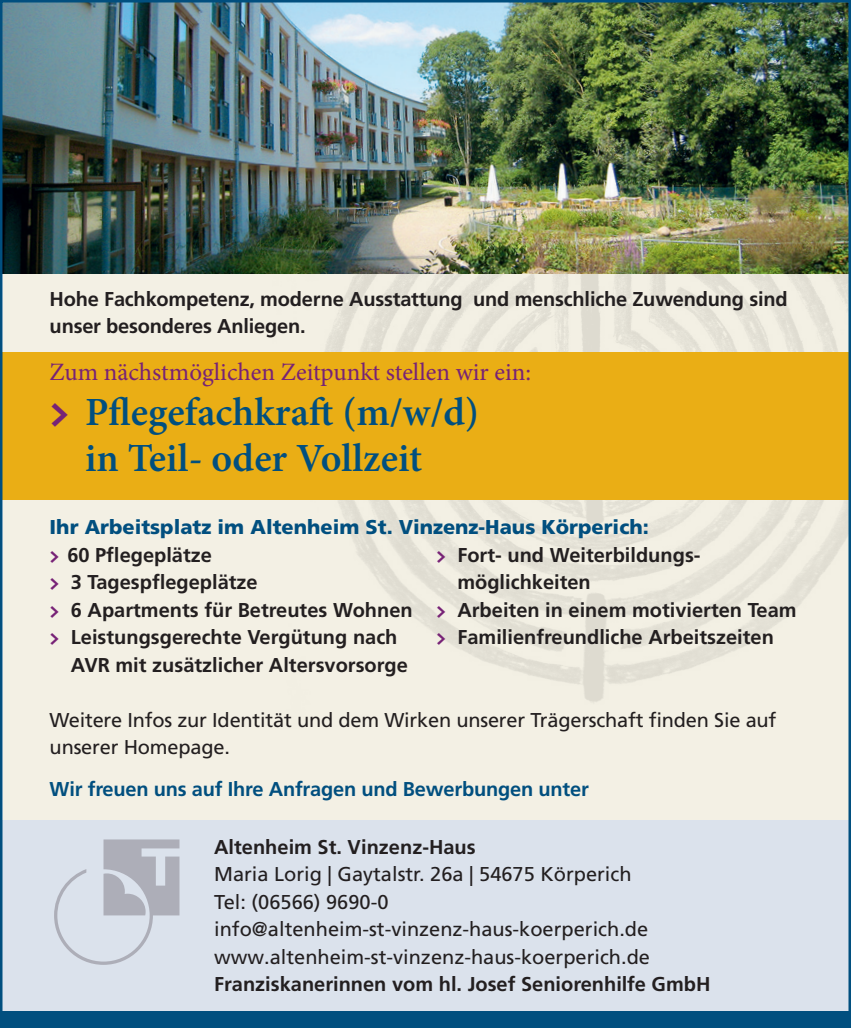
<style>
.page{position:relative;width:851px;height:1028px;background:#fff}
.page>*{position:absolute;margin:0;border:0;box-sizing:border-box;transform-origin:0 0}
.t1{font:600 40px/45px "Minion Pro";color:#014f7f;text-align:center}
.t2{font:25px "Minion Pro";color:#772276}
.t3{font:700 20px/27.5px "Frutiger LT Pro";color:#231f20}
.t4{font:20px/27.5px "Frutiger LT Pro";color:#231f20}
.t5{font:900 20px "Frutiger LT Pro";color:#014f7f}
.t6{font:700 20px "Frutiger LT Pro";letter-spacing:-.01em;color:#014f7f}
.s1{font-family:"The Sans Bold Expert";font-weight:400;color:#772276}
.s2{font-weight:700}
</style>
<div class="page">
<div style="left:2px;top:0;width:846px;height:999px;background:#f3f0e4"></div>
<img style="left:272px;top:274px;width:575px;height:428px">
<div style="left:2px;top:353px;width:848px;height:147px;background:#eaae15"></div>
<div style="left:2px;top:819px;width:848px;height:205px;background:#dbe2ec"></div>
<svg style="left:54px;top:839px;width:125px;height:125px"></svg>
<div style="left:0;top:1011px;width:848px;height:17px;background:#014f7f"></div>
<img style="left:3px;top:3px;width:844px;height:271px">
<p class="t3" style="left:50px;top:285px;width:739px">Hohe Fachkompetenz, moderne Ausstattung und menschliche Zuwendung sind unser besonderes Anliegen.</p>
<p class="t2" style="left:50px;top:356px;width:483px">Zum nächstmöglichen Zeitpunkt stellen wir ein:</p>
<p class="t1" style="left:50px;top:390px;width:431px"><span class="s1">&gt;</span> Pflegefachkraft (m/w/d) in Teil- oder Vollzeit</p>
<p class="t5" style="left:50px;top:515px;width:600px">Ihr Arbeitsplatz im Altenheim St. Vinzenz-Haus Körperich:</p>
<p class="t3" style="left:50px;top:541px;width:164px"><span class="s1">&gt;</span> 60 Pflegeplätze</p>
<p class="t3" style="left:50px;top:568px;width:209px"><span class="s1">&gt;</span> 3 Tagespflegeplätze</p>
<p class="t3" style="left:50px;top:596px;width:364px"><span class="s1">&gt;</span> 6 Apartments für Betreutes Wohnen</p>
<p class="t3" style="left:71px;top:623px;width:338px;text-indent:-21px"><span class="s1">&gt;</span> Leistungsgerechte Vergütung nach<br>AVR mit zusätzlicher Altersvorsorge</p>
<p class="t3" style="left:457px;top:541px;width:244px;text-indent:-21px"><span class="s1">&gt;</span> Fort- und Weiterbildungs&shy;möglichkeiten</p>
<p class="t3" style="left:436px;top:596px;width:362px"><span class="s1">&gt;</span> Arbeiten in einem motivierten Team</p>
<p class="t3" style="left:436px;top:623px;width:339px"><span class="s1">&gt;</span> Familienfreundliche Arbeitszeiten</p>
<p class="t4" style="left:50px;top:706px;width:728px">Weitere Infos zur Identität und dem Wirken unserer Trägerschaft finden Sie auf unserer Homepage.</p>
<p class="t6" style="left:50px;top:777px;width:540px">Wir freuen uns auf Ihre Anfragen und Bewerbungen unter</p>
<p class="t4" style="left:214px;top:833px;width:419px"><span class="s2">Altenheim St. Vinzenz-Haus<br></span>Maria Lorig | Gaytalstr. 26a | 54675 Körperich</p>
<p class="t4" style="left:214px;top:888px;width:176px">Tel: (06566) 9690-0</p>
<p class="t4" style="left:214px;top:915px;width:435px">info@altenheim-st-vinzenz-haus-koerperich.de</p>
<p class="t4" style="left:214px;top:943px;width:437px">www.altenheim-st-vinzenz-haus-koerperich.de</p>
<p class="t3" style="left:214px;top:970px;width:498px">Franziskanerinnen vom hl. Josef Seniorenhilfe GmbH</p>
</div>
